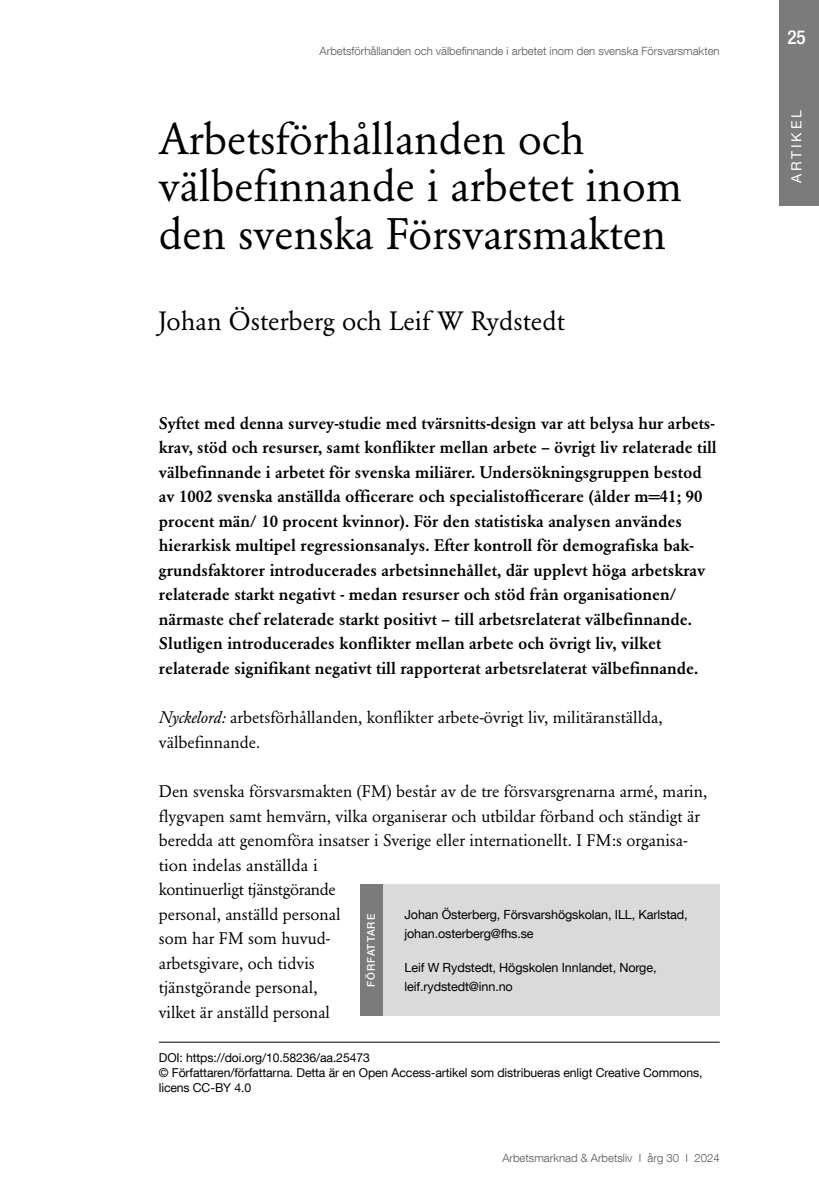
<style>
.page{position:relative;width:819px;height:1201px;background:#fff}
.page>*{position:absolute;margin:0;border:0;box-sizing:border-box;transform-origin:0 0}
.t1{font:43.75px/47.2px "Garamond BE";color:#000}
.t2{font:26.25px "Garamond BE";color:#000}
.t3{font:500 condensed 19.25px "Helvetica Neue LT Com";color:#fff}
.t4{font:500 16.62px/24.5px "Garamond BE";color:#000}
.t5{font:16.62px/24.5px "Garamond BE";color:#000}
.t6{font:14px "Helvetica Neue LT Com";letter-spacing:.2em;color:#fff}
.t7{font:12.6px/19.2px "Helvetica Neue LT Com";letter-spacing:-.01em;color:#000}
.t8{font:12.25px/14.7px "Helvetica Neue LT Com";letter-spacing:-.01em;color:#000}
.t9{font:300 11.38px "Helvetica Neue LT Com";color:#575756}
.t10{font:500 10.5px "Helvetica Neue LT Com";letter-spacing:.1em;color:#fff}
.s1{font-style:italic}
</style>
<div class="page">
<div style="left:779px;top:0;width:40px;height:205px;background:#7c7b7b"></div>
<hr style="left:159px;top:1041px;width:560px;height:1px;background:#000">
<div style="left:360px;top:884px;width:359px;height:132px;background:#dadada"></div>
<div style="left:360px;top:884px;width:22px;height:132px;background:#7c7b7b"></div>
<p class="t9" style="left:319px;top:44px;width:401px">Arbetsförhållanden och välbefinnande i arbetet inom den svenska Försvarsmakten</p>
<h1 class="t1" style="left:159px;top:116px;width:525px">Arbetsförhållanden och välbefinnande i arbetet inom den svenska Försvarsmakten</h1>
<h2 class="t2" style="left:159px;top:305px;width:407px">Johan Österberg och Leif W Rydstedt</h2>
<p class="t4" style="left:159px;top:411px;width:559px">Syftet med denna survey-studie med tvärsnitts-design var att belysa hur arbets&shy;krav, stöd och resurser, samt konflikter mellan arbete – övrigt liv relaterade till välbefinnande i arbetet för svenska miliärer. Undersökningsgruppen bestod av 1002 svenska anställda officerare och specialistofficerare (ålder m=41; 90 procent män/ 10 procent kvinnor). För den statistiska analysen användes hierarkisk multipel regressionsanalys. Efter kontroll för demografiska bak&shy;grundsfaktorer introducerades arbetsinnehållet, där upplevt höga arbetskrav relaterade starkt negativt - medan resurser och stöd från organisationen/ närmaste chef relaterade starkt positivt – till arbetsrelaterat välbefinnande.<br>Slutligen introducerades konflikter mellan arbete och övrigt liv, vilket relaterade signifikant negativt till rapporterat arbetsrelaterat välbefinnande.</p>
<p class="t5" style="left:159px;top:705px;width:505px"><span class="s1">Nyckelord:</span> arbetsförhållanden, konflikter arbete-övrigt liv, militäranställda, välbefinnande.</p>
<p class="t5" style="left:159px;top:779px;width:550px">Den svenska försvarsmakten (FM) består av de tre försvarsgrenarna armé, marin, flygvapen samt hemvärn, vilka organiserar och utbildar förband och ständigt är beredda att genomföra insatser i Sverige eller internationellt. I FM:s organisa&shy;tion indelas anställda i<br>kontinuerligt tjänstgörande<br>personal, anställd personal<br>som har FM som huvud-<br>arbetsgivare, och tidvis<br>tjänstgörande personal,<br>vilket är anställd personal</p>
<p class="t8" style="left:159px;top:1050px;width:545px">DOI: https://doi.org/10.58236/aa.25473<br>© Författaren/författarna. Detta är en Open Access-artikel som distribueras enligt Creative Commons, licens CC-BY 4.0</p>
<p class="t7" style="left:404px;top:904px;width:285px">Johan Österberg, Försvarshögskolan, ILL, Karlstad, johan.osterberg@fhs.se</p>
<p class="t7" style="left:404px;top:957px;width:253px">Leif W Rydstedt, Högskolen Innlandet, Norge, leif.rydstedt@inn.no</p>
<p class="t10" style="left:365px;top:986px;width:74px;rotate:-90deg">FÖRFATTARE</p>
<p class="t9" style="left:502px;top:1151px;width:219px">Arbetsmarknad &amp; Arbetsliv I årg 30 I 2024</p>
<p class="t3" style="left:787px;top:25px;width:20px">25</p>
<p class="t6" style="left:788px;top:183px;width:74px;rotate:-90deg">ARTIKEL</p>
</div>
